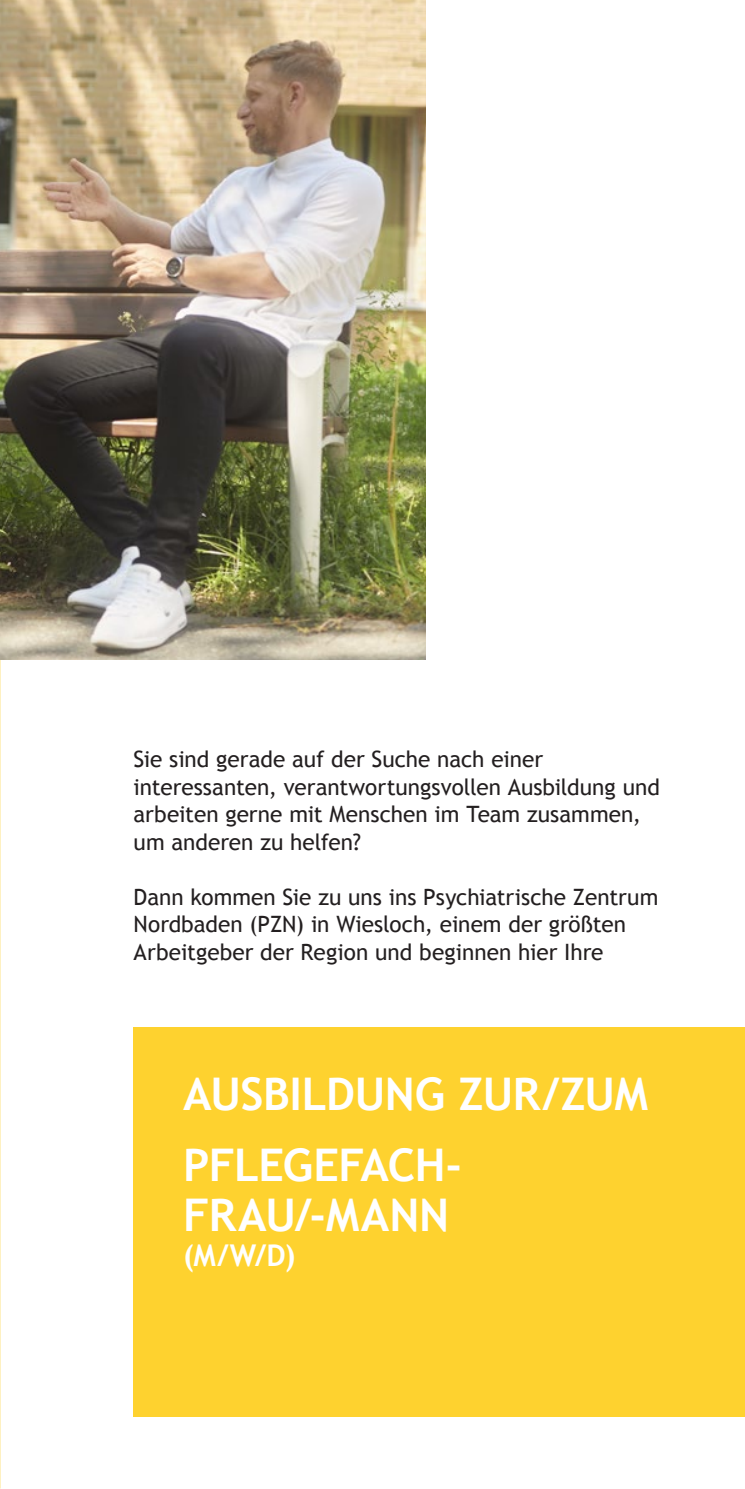
<style>
.page{position:relative;width:745px;height:1489px;background:#fff}
.page>*{position:absolute;margin:0;border:0;box-sizing:border-box;transform-origin:0 0}
.t1{font:700 45px/71.2px "Trebuchet MS";letter-spacing:-.015em;color:#fff}
.t2{font:700 30px "Trebuchet MS";color:#fff}
.t3{font:22.5px/27.5px "Trebuchet MS";color:#231f20}
</style>
<div class="page">
<img style="left:0;top:0;width:425px;height:659px">
<div style="left:133px;top:1026px;width:611px;height:390px;background:#fed22f"></div>
<p class="t3" style="left:133px;top:745px;width:527px">Sie sind gerade auf der Suche nach einer interessanten, verantwortungsvollen Ausbildung und arbeiten gerne mit Menschen im Team zusammen, um anderen zu helfen?</p>
<p class="t3" style="left:133px;top:883px;width:526px">Dann kommen Sie zu uns ins Psychiatrische Zentrum<br>Nordbaden (PZN) in Wiesloch, einem der größten<br>Arbeitgeber der Region und beginnen hier Ihre</p>
<h1 class="t1" style="left:183px;top:1058px;width:466px">AUSBILDUNG ZUR/ZUM<br>PFLEGEFACH-</h1>
<h1 class="t1" style="left:183px;top:1179px;width:267px">FRAU/-MANN</h1>
<h2 class="t2" style="left:183px;top:1236px;width:113px">(M/W/D)</h2>
</div>
